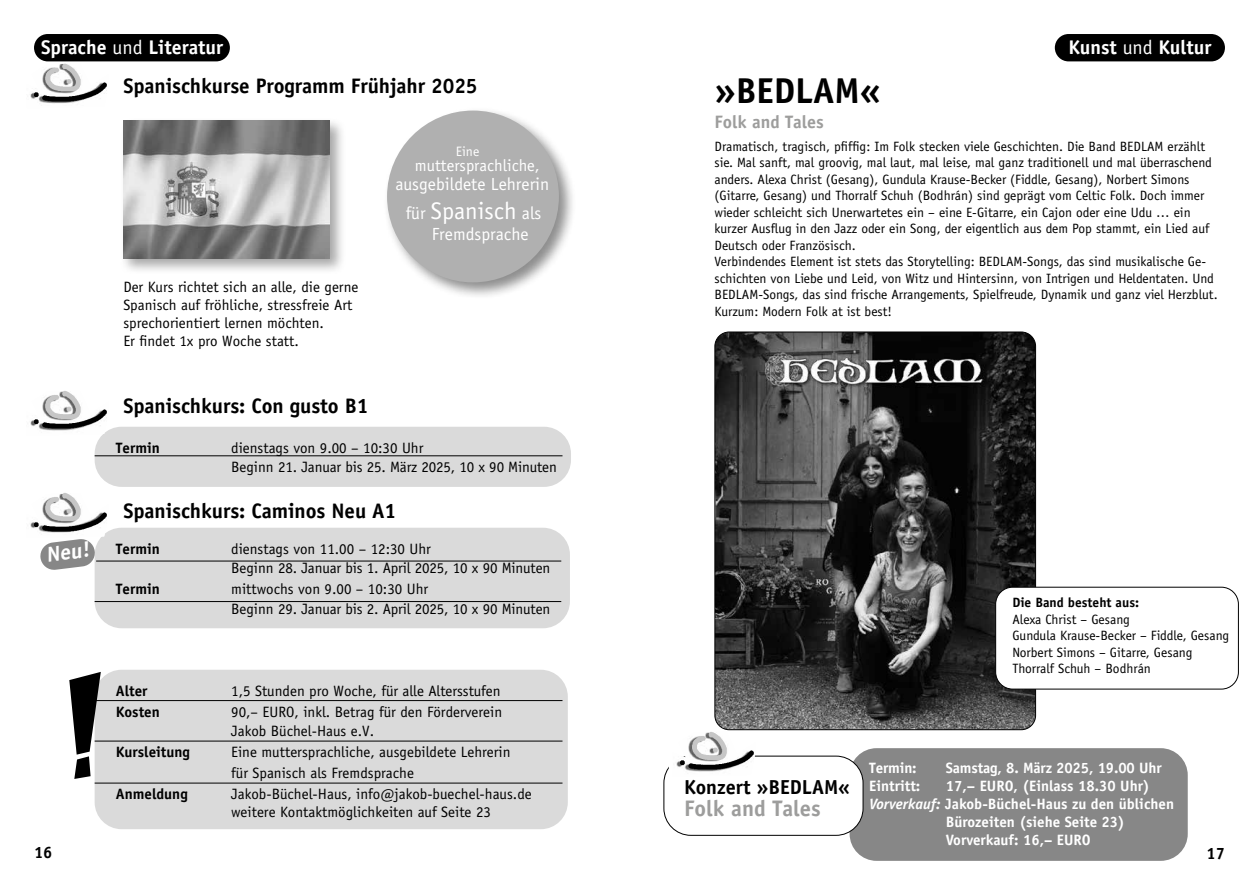
<style>
.page{position:relative;width:1259px;height:893px;background:#fff}
.page>*{position:absolute;margin:0;border:0;box-sizing:border-box;transform-origin:0 0}
.t1{font:700 36px "Officina Sans";color:#000}
.t2{font:24.15px "Officina Sans";color:#fff}
.t3{font:700 22.5px "Officina Sans";color:#9d9d9c}
.t4{font:700 21.45px "Officina Sans";color:#fff}
.t5{font:700 21px "Officina Sans";letter-spacing:-.005em;color:#000}
.t6{font:700 20.25px "Officina Sans";color:#000}
.t7{font:700 19.8px "Officina Sans";color:#fff}
.t8{font:700 18px "Officina Sans";color:#9d9d9c}
.t9{font:17.55px "Officina Sans";color:#fff}
.t10{font:16.5px "Officina Sans";color:#fff}
.t11{font:700 16.5px "Officina Sans";color:#000}
.t12{font:15px/18px "Officina Sans";color:#000}
.t13{font:700 15px "Officina Sans";color:#fff}
.t14{font:700 15px "Officina Sans";color:#000}
.t15{font:13.65px "Officina Sans";color:#fff}
.t16{font:13.5px/16.5px "Officina Sans";color:#000}
.t17{font:700 13.5px "Officina Sans";color:#000}
.s1{font-weight:400}
.s2{font-size:17.55px}
.s3{font-style:italic}
</style>
<div class="page">
<div style="left:95px;top:427px;width:476px;height:60px;background:#dadada;border-radius:27px"></div>
<div style="left:95px;top:670px;width:473px;height:159px;background:#dadada;border-radius:27px"></div>
<div style="left:95px;top:528px;width:475px;height:100px;background:#dadada;border-radius:27px"></div>
<hr style="left:95px;top:455px;width:467px;height:1px;background:#000">
<hr style="left:95px;top:700px;width:467px;height:1px;background:#000">
<hr style="left:95px;top:741px;width:467px;height:1px;background:#000">
<hr style="left:95px;top:783px;width:467px;height:1px;background:#000">
<hr style="left:96px;top:561px;width:465px;height:1px;background:#000">
<hr style="left:95px;top:601px;width:466px;height:1px;background:#000">
<img style="left:30px;top:82px;width:77px;height:22px">
<img style="left:32px;top:82px;width:60px;height:13px">
<img style="left:39px;top:60px;width:46px;height:34px">
<img style="left:30px;top:409px;width:79px;height:22px">
<img style="left:32px;top:409px;width:60px;height:13px">
<img style="left:39px;top:391px;width:46px;height:31px">
<img style="left:44px;top:493px;width:33px;height:9px">
<svg style="left:30px;top:502px;width:81px;height:69px"></svg>
<div style="left:34px;top:34px;width:196px;height:27px;background:#000;border-radius:14px"></div>
<div style="left:383px;top:107px;width:193px;height:193px;background:#000;opacity:.45"></div>
<div style="left:387px;top:111px;width:172px;height:171px;background:#b0b0b0;border-radius:50%"></div>
<div style="left:120px;top:117px;width:226px;height:158px;background:#000;opacity:.35"></div>
<img style="left:124px;top:121px;width:206px;height:137px">
<svg style="left:69px;top:672px;width:32px;height:107px"></svg>
<div style="left:849px;top:748px;width:338px;height:113px;background:#878787;border-radius:27px"></div>
<img style="left:716px;top:332px;width:319px;height:398px">
<div style="left:664px;top:756px;width:199px;height:79px;background:#fff;border-radius:27px"></div>
<div style="left:663px;top:756px;width:200px;height:80px;border:1px solid #000;border-radius:27px"></div>
<svg style="left:669px;top:755px;width:89px;height:13px"></svg>
<img style="left:673px;top:750px;width:82px;height:22px">
<img style="left:678px;top:750px;width:60px;height:13px">
<img style="left:686px;top:728px;width:45px;height:35px">
<div style="left:995px;top:587px;width:243px;height:102px;background:#fff;border-radius:17px"></div>
<div style="left:995px;top:587px;width:243px;height:102px;border:1px solid #000;border-radius:17px"></div>
<div style="left:1054px;top:34px;width:171px;height:27px;background:#000;border-radius:14px"></div>
<h3 class="t7" style="left:41px;top:35px;width:184px">Sprache <span class="s1">und</span> Literatur</h3>
<h3 class="t5" style="left:123px;top:73px;width:356px">Spanischkurse Programm Frühjahr 2025</h3>
<p class="t12" style="left:123px;top:278px;width:237px">Der Kurs richtet sich an alle, die gerne Spanisch auf fröhliche, stressfreie Art sprechorientiert lernen möchten.<br>Er findet 1x pro Woche statt.</p>
<h3 class="t5" style="left:123px;top:393px;width:247px">Spanischkurs: Con gusto B1</h3>
<p class="t15" style="left:456px;top:143px;width:25px">Eine</p>
<p class="t10" style="left:415px;top:156px;width:126px">muttersprachliche,</p>
<p class="t9" style="left:395px;top:174px;width:155px">ausgebildete Lehrerin</p>
<h2 class="t2" style="left:406px;top:197px;width:137px"><span class="s2">für</span> Spanisch <span class="s2">als</span></h2>
<p class="t9" style="left:432px;top:224px;width:98px">Fremdsprache</p>
<p class="t14" style="left:116px;top:438px;width:45px">Termin</p>
<p class="t12" style="left:231px;top:438px;width:327px;line-height:19.5px">dienstags von 9.00 – 10:30 Uhr<br>Beginn 21. Januar bis 25. März 2025, 10 x 90 Minuten</p>
<h3 class="t4" style="left:45px;top:541px;width:45px;rotate:-7deg">Neu!</h3>
<h3 class="t5" style="left:123px;top:498px;width:274px">Spanischkurs: Caminos Neu A1</h3>
<p class="t14" style="left:116px;top:539px;width:45px">Termin</p>
<p class="t12" style="left:231px;top:539px;width:320px;line-height:19.5px">dienstags von 11.00 – 12:30 Uhr<br>Beginn 28. Januar bis 1. April 2025, 10 x 90 Minuten</p>
<p class="t14" style="left:116px;top:580px;width:45px">Termin</p>
<p class="t12" style="left:231px;top:580px;width:320px;line-height:19.5px">mittwochs von 9.00 – 10:30 Uhr<br>Beginn 29. Januar bis 2. April 2025, 10 x 90 Minuten</p>
<h3 class="t7" style="left:1068px;top:35px;width:144px">Kunst <span class="s1">und</span> Kultur</h3>
<h1 class="t1" style="left:714px;top:68px;width:168px">»BEDLAM«</h1>
<h3 class="t8" style="left:714px;top:111px;width:111px">Folk and Tales</h3>
<p class="t16" style="left:714px;top:138px;width:502px">Dramatisch, tragisch, pfiffig: Im Folk stecken viele Geschichten. Die Band BEDLAM erzählt sie. Mal sanft, mal groovig, mal laut, mal leise, mal ganz traditionell und mal überraschend anders. Alexa Christ (Gesang), Gundula Krause-Becker (Fiddle, Gesang), Norbert Simons (Gitarre, Gesang) und Thorralf Schuh (Bodhrán) sind geprägt vom Celtic Folk. Doch immer wieder schleicht sich Unerwartetes ein – eine E-Gitarre, ein Cajon oder eine Udu … ein kurzer Ausflug in den Jazz oder ein Song, der eigentlich aus dem Pop stammt, ein Lied auf Deutsch oder Französisch.<br>Verbindendes Element ist stets das Storytelling: BEDLAM-Songs, das sind musikalische Ge&shy;schichten von Liebe und Leid, von Witz und Hintersinn, von Intrigen und Heldentaten. Und BEDLAM-Songs, das sind frische Arrangements, Spielfreude, Dynamik und ganz viel Herzblut.<br>Kurzum: Modern Folk at ist best!</p>
<p class="t17" style="left:1012px;top:594px;width:128px">Die Band besteht aus:</p>
<p class="t16" style="left:1012px;top:611px;width:218px">Alexa Christ – Gesang<br>Gundula Krause-Becker – Fiddle, Gesang<br>Norbert Simons – Gitarre, Gesang<br>Thorralf Schuh – Bodhrán</p>
<p class="t14" style="left:116px;top:681px;width:33px">Alter</p>
<p class="t12" style="left:231px;top:682px;width:271px">1,5 Stunden pro Woche, für alle Altersstufen</p>
<p class="t14" style="left:116px;top:702px;width:45px">Kosten</p>
<p class="t12" style="left:231px;top:702px;width:272px;line-height:19.5px">90,– EURO, inkl. Betrag für den Förderverein<br>Jakob Büchel-Haus e.V.</p>
<p class="t14" style="left:116px;top:743px;width:76px">Kursleitung</p>
<p class="t12" style="left:231px;top:742px;width:281px;line-height:21px">Eine muttersprachliche, ausgebildete Lehrerin für Spanisch als Fremdsprache</p>
<p class="t14" style="left:116px;top:785px;width:73px">Anmeldung</p>
<p class="t12" style="left:231px;top:785px;width:302px">Jakob-Büchel-Haus, info@jakob-buechel-haus.de weitere Kontaktmöglichkeiten auf Seite 23</p>
<p class="t13" style="left:869px;top:759px;width:49px">Termin:</p>
<p class="t13" style="left:945px;top:759px;width:217px">Samstag, 8. März 2025, 19.00 Uhr</p>
<p class="t13" style="left:869px;top:777px;width:53px">Eintritt:</p>
<p class="t13" style="left:945px;top:777px;width:205px">17,– EURO, (Einlass 18.30 Uhr)</p>
<p class="t13" style="left:869px;top:795px;width:306px"><span class="s3">Vorverkauf:</span> Jakob-Büchel-Haus zu den üblichen</p>
<p class="t13" style="left:945px;top:813px;width:181px">Bürozeiten (siehe Seite 23)</p>
<p class="t13" style="left:945px;top:831px;width:147px">Vorverkauf: 16,– EURO</p>
<h3 class="t6" style="left:684px;top:774px;width:168px">Konzert »BEDLAM«</h3>
<h3 class="t3" style="left:684px;top:795px;width:138px">Folk and Tales</h3>
<p class="t11" style="left:34px;top:842px;width:20px">16</p>
<p class="t11" style="left:1206px;top:843px;width:20px">17</p>
</div>
